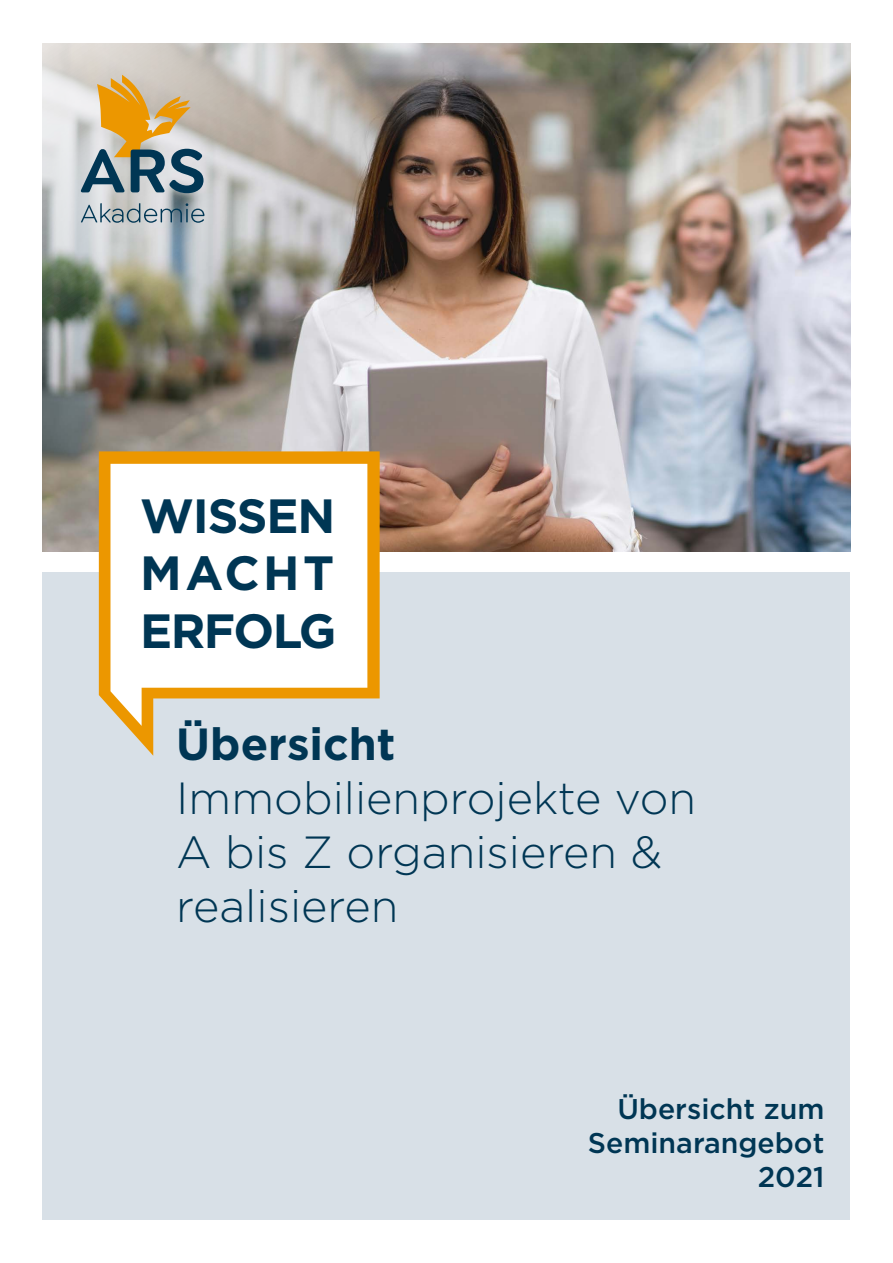
<style>
.page{position:relative;width:893px;height:1263px;background:#fff}
.page>*{position:absolute;margin:0;border:0;box-sizing:border-box;transform-origin:0 0}
.t1{font:700 48px/57.6px "Gotham";letter-spacing:-.025em;color:#003654;text-align:justify}
.t2{font:300 45px/54px "Gotham";color:#003654}
.t3{font:700 45px "Gotham";color:#003654}
.t4{font:500 28.5px/34.2px "Gotham";color:#003654;text-align:right}
</style>
<div class="page">
<img style="left:43px;top:43px;width:807px;height:509px">
<svg style="left:81px;top:203px;width:123px;height:20px"></svg>
<svg style="left:80px;top:75px;width:123px;height:118px"></svg>
<div style="left:43px;top:572px;width:807px;height:648px;background:#d8e0e7"></div>
<svg style="left:99px;top:451px;width:281px;height:305px;fill:#fff"></svg>
<p class="t1" style="left:140px;top:487px;width:198px">WISSEN MACHT ERFOLG</p>
<p class="t3" style="left:176px;top:714px;width:221px">Übersicht</p>
<p class="t2" style="left:176px;top:770px;width:521px">Immobilienprojekte von<br>A bis Z organisieren &amp; realisieren</p>
<p class="t4" style="left:588px;top:1091px;width:238px">Übersicht zum<br>Seminarangebot<br>2021</p>
</div>
